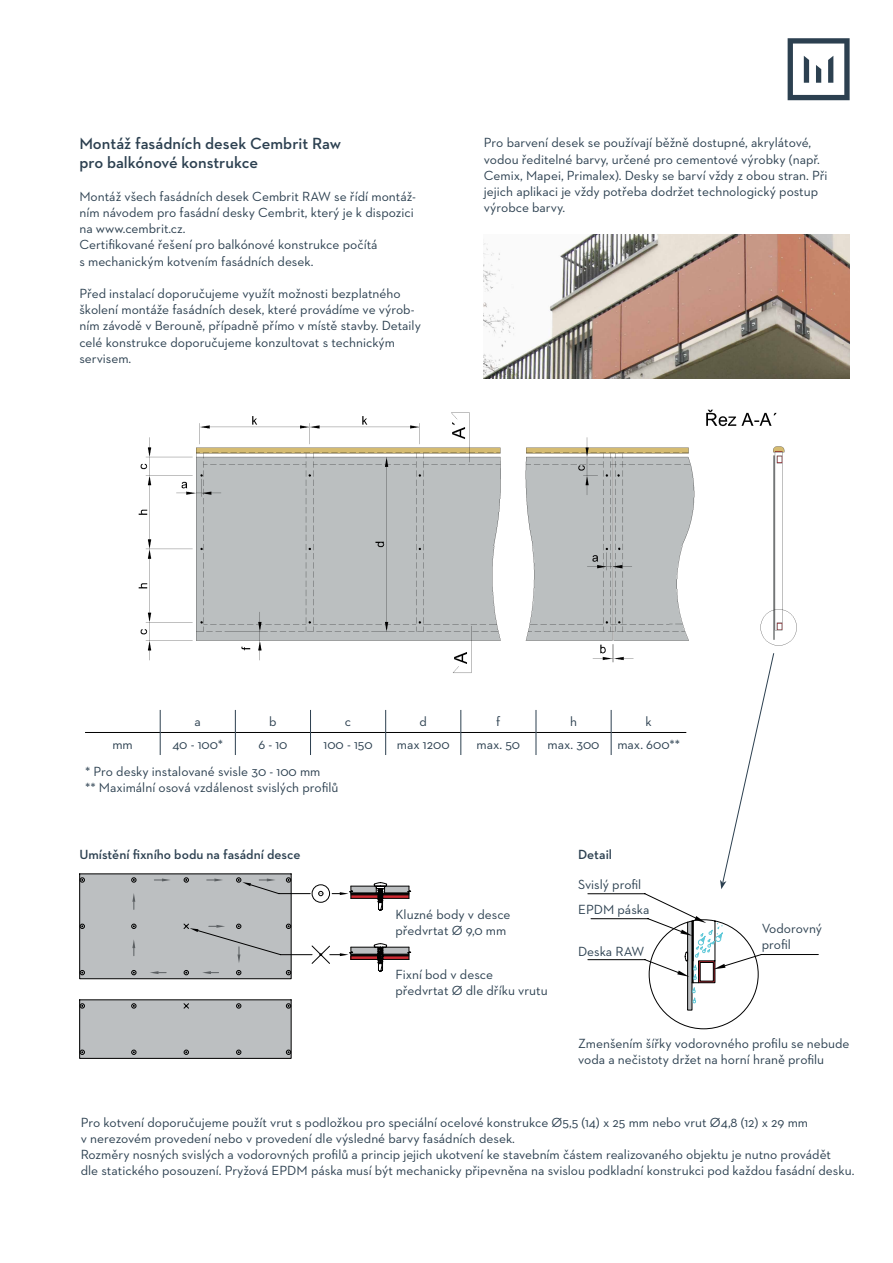
<style>
.page{position:relative;width:893px;height:1263px;background:#fff}
.page>*{position:absolute;margin:0;border:0;box-sizing:border-box;transform-origin:0 0}
.t1{font:600 16.5px/19.8px "Neutraface 2 Text";color:#2c4050}
.t2{font:13.5px/16.2px "Neutraface 2 Text";color:#2c4050}
.t3{font:600 13.5px "Neutraface 2 Text";color:#2c4050}
</style>
<div class="page">
<div style="left:79px;top:1009px;width:213px;height:50px;background:#bcbfc1"></div>
<svg style="left:80px;top:1050px;width:5px;height:5px"></svg>
<svg style="left:131px;top:1050px;width:5px;height:5px"></svg>
<svg style="left:184px;top:1050px;width:5px;height:5px"></svg>
<svg style="left:236px;top:1050px;width:5px;height:5px"></svg>
<svg style="left:286px;top:1050px;width:5px;height:5px"></svg>
<svg style="left:79px;top:873px;width:332px;height:136px"></svg>
<img style="left:138px;top:244px;width:683px;height:511px">
<img style="left:484px;top:234px;width:366px;height:144px">
<svg style="left:788px;top:38px;width:62px;height:62px"></svg>
<hr style="left:85px;top:732px;width:75px;height:1px;background:#000">
<hr style="left:160px;top:732px;width:75px;height:1px;background:#000">
<hr style="left:236px;top:732px;width:74px;height:1px;background:#000">
<hr style="left:311px;top:732px;width:74px;height:1px;background:#000">
<hr style="left:386px;top:732px;width:75px;height:1px;background:#000">
<hr style="left:461px;top:732px;width:75px;height:1px;background:#000">
<hr style="left:536px;top:732px;width:75px;height:1px;background:#000">
<svg style="left:160px;top:710px;width:1px;height:45px"></svg>
<svg style="left:235px;top:710px;width:1px;height:45px"></svg>
<svg style="left:310px;top:710px;width:1px;height:45px"></svg>
<svg style="left:385px;top:710px;width:1px;height:45px"></svg>
<svg style="left:461px;top:710px;width:1px;height:45px"></svg>
<svg style="left:536px;top:710px;width:1px;height:45px"></svg>
<svg style="left:587px;top:653px;width:232px;height:376px"></svg>
<p class="t1" style="left:79px;top:133px;width:263px">Montáž fasádních desek Cembrit Raw pro balkónové konstrukce</p>
<p class="t2" style="left:79px;top:188px;width:338px">Montáž všech fasádních desek Cembrit RAW se řídí montáž&shy;ním návodem pro fasádní desky Cembrit, který je k dispozici na www.cembrit.cz.<br>Certifikované řešení pro balkónové konstrukce počítá<br>s mechanickým kotvením fasádních desek.</p>
<p class="t2" style="left:79px;top:285px;width:343px">Před instalací doporučujeme využít možnosti bezplatného školení montáže fasádních desek, které provádíme ve výrob&shy;ním závodě v Berouně, případně přímo v místě stavby. Detaily celé konstrukce doporučujeme konzultovat s technickým servisem.</p>
<p class="t2" style="left:484px;top:134px;width:345px">Pro barvení desek se používají běžně dostupné, akrylátové, vodou ředitelné barvy, určené pro cementové výrobky (např.<br>Cemix, Mapei, Primalex). Desky se barví vždy z obou stran. Při jejich aplikaci je vždy potřeba dodržet technologický postup výrobce barvy.</p>
<p class="t2" style="left:195px;top:714px;width:8px">a</p>
<p class="t2" style="left:269px;top:714px;width:9px">b</p>
<p class="t2" style="left:345px;top:714px;width:8px">c</p>
<p class="t2" style="left:420px;top:714px;width:9px">d</p>
<p class="t2" style="left:496px;top:714px;width:6px">f</p>
<p class="t2" style="left:570px;top:714px;width:8px">h</p>
<p class="t2" style="left:646px;top:714px;width:8px">k</p>
<p class="t2" style="left:112px;top:736px;width:22px">mm</p>
<p class="t2" style="left:172px;top:736px;width:52px">40 - 100*</p>
<p class="t2" style="left:258px;top:736px;width:31px">6 - 10</p>
<p class="t2" style="left:323px;top:736px;width:51px">100 - 150</p>
<p class="t2" style="left:397px;top:736px;width:54px">max 1200</p>
<p class="t2" style="left:477px;top:736px;width:45px">max. 50</p>
<p class="t2" style="left:548px;top:736px;width:53px">max. 300</p>
<p class="t2" style="left:617px;top:736px;width:64px">max. 600**</p>
<p class="t2" style="left:85px;top:763px;width:255px">* Pro desky instalované svisle 30 - 100 mm<br>** Maximální osová vzdálenost svislých profilů</p>
<p class="t3" style="left:79px;top:846px;width:223px">Umístění fixního bodu na fasádní desce</p>
<p class="t2" style="left:395px;top:906px;width:117px">Kluzné body v desce předvrtat Ø 9,0 mm</p>
<p class="t2" style="left:395px;top:966px;width:154px">Fixní bod v desce předvrtat Ø dle dříku vrutu</p>
<p class="t3" style="left:578px;top:846px;width:35px">Detail</p>
<p class="t2" style="left:578px;top:871px;width:73px;line-height:25.2px">Svislý profil<br>EPDM páska</p>
<p class="t2" style="left:578px;top:943px;width:68px">Deska RAW</p>
<p class="t2" style="left:762px;top:920px;width:62px">Vodorovný profil</p>
<p class="t2" style="left:578px;top:1035px;width:273px">Zmenšením šířky vodorovného profilu se nebude voda a nečistoty držet na horní hraně profilu</p>
<p class="t2" style="left:81px;top:1114px;width:775px">Pro kotvení doporučujeme použít vrut s podložkou pro speciální ocelové konstrukce Ø5,5 (14) x 25 mm nebo vrut Ø4,8 (12) x 29 mm<br>v nerezovém provedení nebo v provedení dle výsledné barvy fasádních desek.<br>Rozměry nosných svislých a vodorovných profilů a princip jejich ukotvení ke stavebním částem realizovaného objektu je nutno provádět<br>dle statického posouzení. Pryžová EPDM páska musí být mechanicky připevněna na svislou podkladní konstrukci pod každou fasádní desku.</p>
</div>
